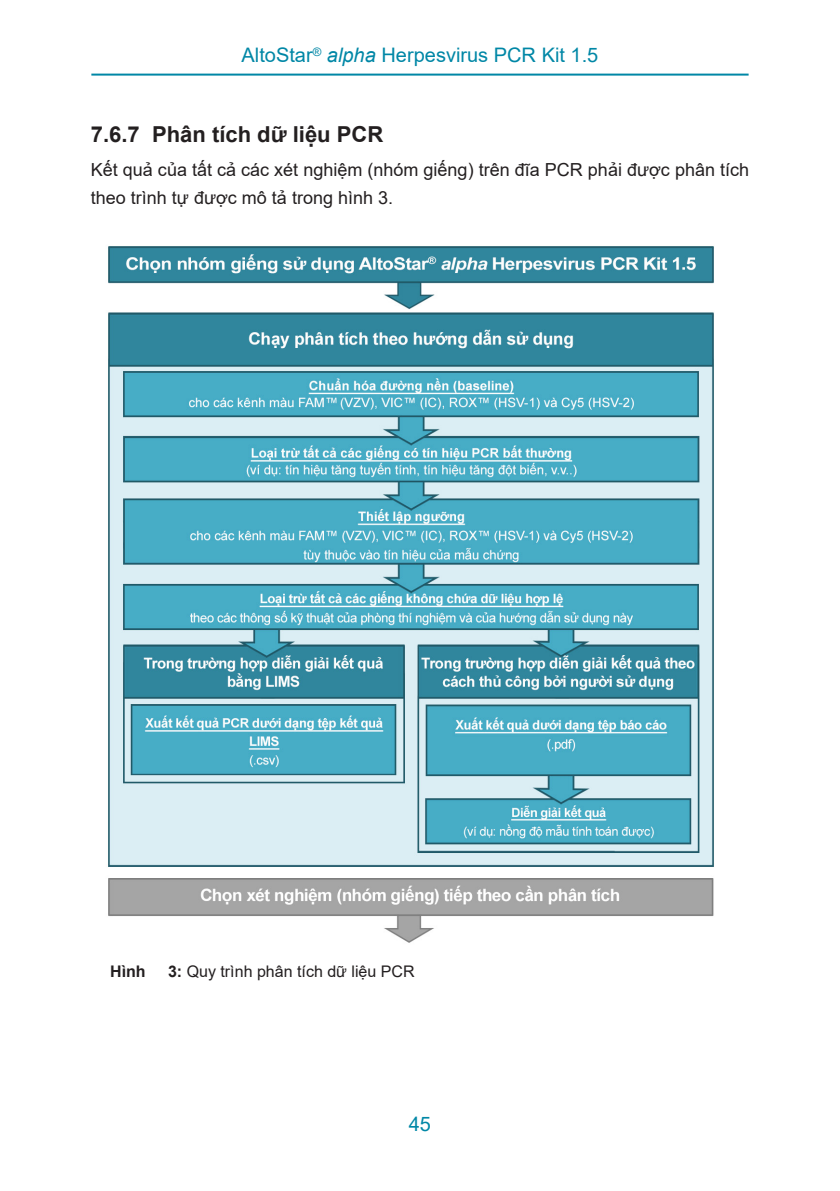
<style>
.page{position:relative;width:840px;height:1191px;background:#fff}
.page>*{position:absolute;margin:0;border:0;box-sizing:border-box;transform-origin:0 0}
.Level_3{font:700 22px "Arial";color:#231f20}
.Seitenkopf{font:20px "Arial";color:#0087a6}
.Mengentext{font:18px/28px "Arial";color:#231f20}
.Titel{font:16px "Arial";color:#231f20}
.Titel-2{font:700 16px "Arial";color:#231f20}
.s1{font-style:italic}
.s2{font-weight:700}
</style>
<div class="page">
<hr style="left:91px;top:74px;width:657px;height:2px;background:#0087a6">
<img style="left:108px;top:246px;width:606px;height:697px">
<p class="Seitenkopf" style="left:241px;top:41px;width:358px">AltoStar<sup>®</sup> <span class="s1">alpha</span> Herpesvirus PCR Kit 1.5</p>
<p class="Level_3" style="left:91px;top:119px;width:294px">7.6.7 Phân tích dữ liệu PCR</p>
<p class="Mengentext" style="left:91px;top:155px;width:659px">Kết quả của tất cả các xét nghiệm (nhóm giếng) trên đĩa PCR phải được phân tích theo trình tự được mô tả trong hình 3.</p>
<p class="Titel-2" style="left:110px;top:960px;width:37px">Hình</p>
<p class="Titel" style="left:168px;top:960px;width:248px"><span class="s2">3:</span> Quy trình phân tích dữ liệu PCR</p>
<p class="Seitenkopf" style="left:408px;top:1110px;width:24px">45</p>
</div>
